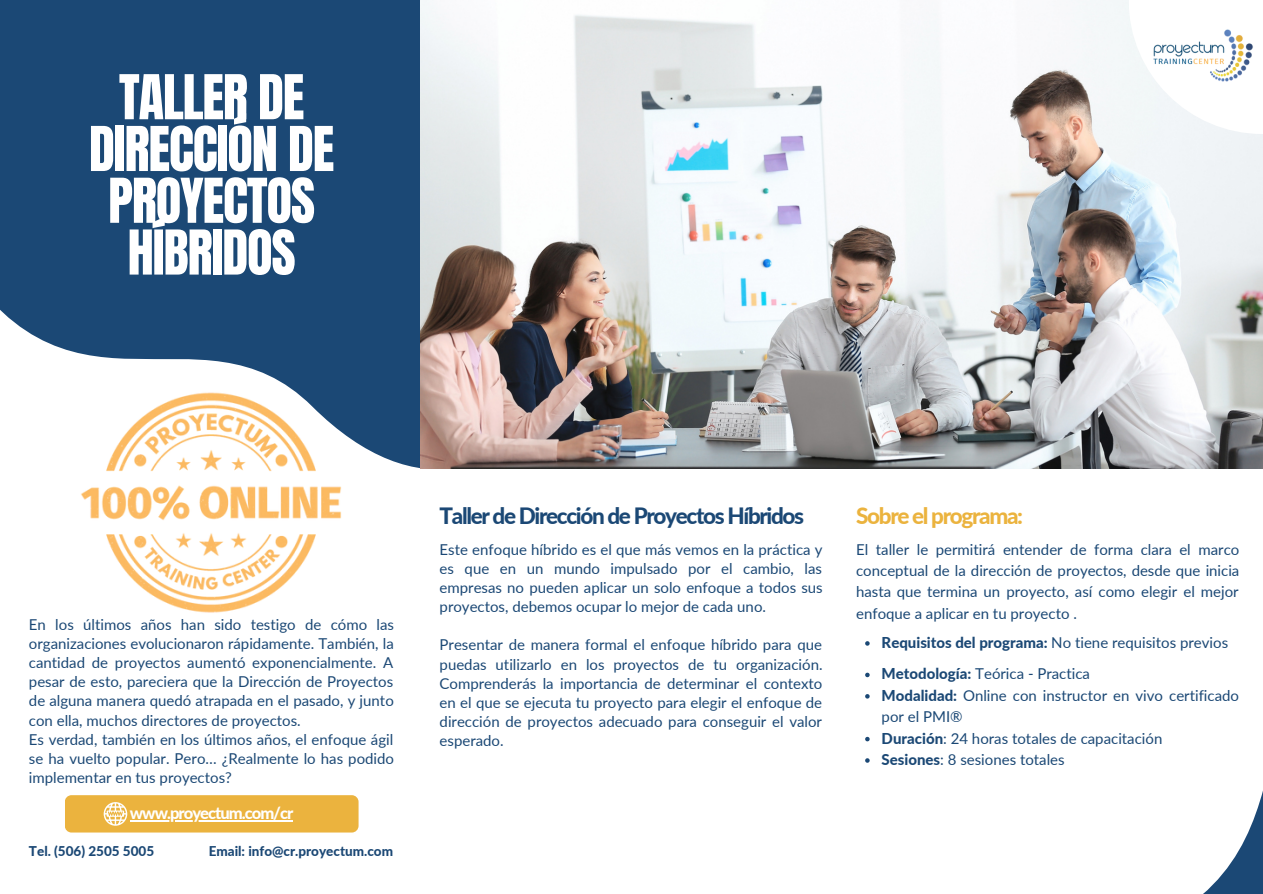
<style>
.page{position:relative;width:1263px;height:894px;background:#fff}
.page>*{position:absolute;margin:0;border:0;box-sizing:border-box;transform-origin:0 0}
.t1{font:52.5px/51.8px "Anton";letter-spacing:-.02em;color:#fff;text-align:center}
.t2{font:800 22.5px "Lato";letter-spacing:-.06em;color:#1b4875}
.t3{font:800 22.5px "Lato";letter-spacing:-.06em;color:#ebb33e}
.t4{font:800 16.65px "Lato";letter-spacing:-.06em;color:#fff}
.t5{font:15px/19px "Lato";color:#1b4875;text-align:justify}
.t6{font:800 13.5px "Lato";color:#1b4875}
.s1{font-weight:800}
</style>
<div class="page">
<svg style="left:0;top:0;width:690px;height:469px;background:#325a82"></svg>
<div style="left:65px;top:795px;width:294px;height:37px;background:#ebb33e;border-radius:7px"></div>
<img style="left:421px;top:0;width:842px;height:468px">
<div style="left:1129px;top:0;width:134px;height:134px;background:linear-gradient(to right,#f4f8f9,#fff)"></div>
<img style="left:1143px;top:21px;width:119px;height:68px">
<svg style="left:104px;top:802px;width:23px;height:23px"></svg>
<svg style="left:1204px;top:791px;width:59px;height:102px"></svg>
<img style="left:81px;top:390px;width:261px;height:223px">
<hr style="left:130px;top:819px;width:162px;height:1px;background:#fff">
<svg style="left:865px;top:672px;width:5px;height:5px"></svg>
<svg style="left:865px;top:694px;width:5px;height:4px"></svg>
<svg style="left:865px;top:736px;width:5px;height:5px"></svg>
<svg style="left:865px;top:758px;width:5px;height:4px"></svg>
<svg style="left:865px;top:641px;width:5px;height:4px"></svg>
<p class="t1" style="left:89px;top:72px;width:247px">TALLER DE<br>DIRECCIÓN DE<br>PROYECTOS<br>HÍBRIDOS</p>
<p class="t5" style="left:29px;top:614px;width:367px">En los últimos años han sido testigo de cómo las organizaciones evolucionaron rápidamente. También, la cantidad de proyectos aumentó exponencialmente. A pesar de esto, pareciera que la Dirección de Proyectos de alguna manera quedó atrapada en el pasado, y junto con ella, muchos directores de proyectos.</p>
<p class="t5" style="left:29px;top:729px;width:367px">Es verdad, también en los últimos años, el enfoque ágil se ha vuelto popular. Pero… ¿Realmente lo has podido implementar en tus proyectos?</p>
<p class="t4" style="left:130px;top:802px;width:165px">www.proyectum.com/cr</p>
<p class="t6" style="left:29px;top:841px;width:127px">Tel. (506) 2505 5005</p>
<p class="t6" style="left:209px;top:841px;width:186px">Email: info@cr.proyectum.com</p>
<p class="t2" style="left:440px;top:502px;width:366px">Taller de Dirección de Proyectos Híbridos</p>
<p class="t5" style="left:440px;top:539px;width:385px">Este enfoque híbrido es el que más vemos en la práctica y es que en un mundo impulsado por el cambio, las empresas no pueden aplicar un solo enfoque a todos sus proyectos, debemos ocupar lo mejor de cada uno.</p>
<p class="t5" style="left:440px;top:635px;width:384px">Presentar de manera formal el enfoque híbrido para que puedas utilizarlo en los proyectos de tu organización.<br>Comprenderás la importancia de determinar el contexto en el que se ejecuta tu proyecto para elegir el enfoque de dirección de proyectos adecuado para conseguir el valor esperado.</p>
<p class="t3" style="left:856px;top:502px;width:168px">Sobre el programa:</p>
<p class="t5" style="left:856px;top:538px;width:385px;line-height:21.3px">El taller le permitirá entender de forma clara el marco conceptual de la dirección de proyectos, desde que inicia hasta que termina un proyecto, así como elegir el mejor enfoque a aplicar en tu proyecto .</p>
<p class="t5" style="left:882px;top:632px;width:348px"><span class="s1">Requisitos del programa:</span> No tiene requisitos previos</p>
<p class="t5" style="left:882px;top:664px;width:210px"><span class="s1">Metodología:</span> Teórica - Practica</p>
<p class="t5" style="left:882px;top:684px;width:359px;line-height:21.3px"><span class="s1">Modalidad:</span> Online con instructor en vivo certificado por el PMI®</p>
<p class="t5" style="left:882px;top:728px;width:282px"><span class="s1">Duración</span>: 24 horas totales de capacitación</p>
<p class="t5" style="left:882px;top:749px;width:184px"><span class="s1">Sesiones</span>: 8 sesiones totales</p>
</div>
